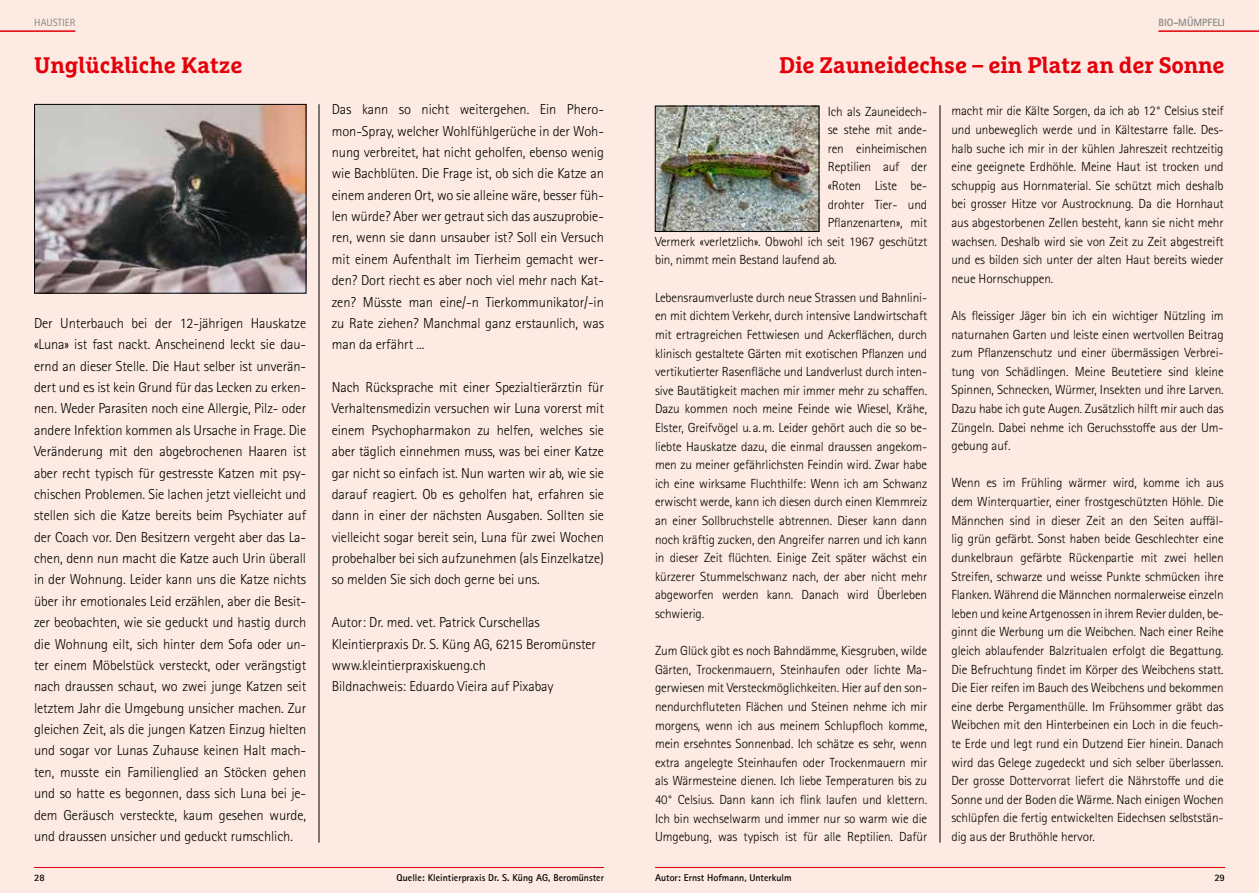
<style>
.page{position:relative;width:1259px;height:893px;background:#fff}
.page>*{position:absolute;margin:0;border:0;box-sizing:border-box;transform-origin:0 0}
.t1{font:700 22.5px "Marselis Slab Pro";letter-spacing:-.005em;color:#e3000b}
.t2{font:300 14.4px/21.3px "Rotis Sans Serif Std";letter-spacing:-.005em;color:#000;text-align:justify}
.t3{font:300 13.2px/18.6px "Rotis Sans Serif Std";letter-spacing:-.005em;color:#000;text-align:justify}
.t4{font:700 10.5px "Rotis Sans Serif Std";color:#868786}
.t5{font:10.5px "Rotis Sans Serif Std";color:#868786}
.t6{font:700 9.9px "Rotis Sans Serif Std";color:#000}
</style>
<div class="page">
<div style="left:0;top:0;width:629px;height:893px;background:#fdeae2"></div>
<div style="left:629px;top:0;width:630px;height:893px;background:#fdeae2"></div>
<hr style="left:655px;top:867px;width:570px;height:1px;background:#e3000b">
<hr style="left:939px;top:105px;width:1px;height:738px;background:#000">
<hr style="left:1158px;top:30px;width:101px;height:2px;background:#e3000b">
<img style="left:657px;top:108px;width:160px;height:122px">
<div style="left:655px;top:106px;width:164px;height:126px;border:1px solid #000"></div>
<hr style="left:319px;top:104px;width:1px;height:739px;background:#000">
<hr style="left:0;top:30px;width:75px;height:2px;background:#e3000b">
<hr style="left:34px;top:867px;width:570px;height:1px;background:#e3000b">
<img style="left:36px;top:106px;width:268px;height:185px">
<div style="left:34px;top:104px;width:272px;height:189px;border:1px solid #000"></div>
<p class="t5" style="left:34px;top:16px;width:43px">HAUSTIER</p>
<p class="t4" style="left:1158px;top:15px;width:68px">BIO-MÜMPFELI</p>
<h1 class="t1" style="left:34px;top:51px;width:210px">Unglückliche Katze</h1>
<h1 class="t1" style="left:779px;top:51px;width:447px">Die Zauneidechse – ein Platz an der Sonne</h1>
<p class="t2" style="left:34px;top:313px;width:274px">Der Unterbauch bei der 12-jährigen Hauskatze «Luna» ist fast nackt. Anscheinend leckt sie dau&shy;ernd an dieser Stelle. Die Haut selber ist unverän&shy;dert und es ist kein Grund für das Lecken zu erken&shy;nen. Weder Parasiten noch eine Allergie, Pilz- oder andere Infektion kommen als Ursache in Frage. Die Veränderung mit den abgebrochenen Haaren ist aber recht typisch für gestresste Katzen mit psy&shy;chischen Problemen. Sie lachen jetzt vielleicht und stellen sich die Katze bereits beim Psychiater auf der Coach vor. Den Besitzern vergeht aber das La&shy;chen, denn nun macht die Katze auch Urin überall in der Wohnung. Leider kann uns die Katze nichts über ihr emotionales Leid erzählen, aber die Besit&shy;zer beobachten, wie sie geduckt und hastig durch die Wohnung eilt, sich hinter dem Sofa oder un&shy;ter einem Möbelstück versteckt, oder verängstigt nach draussen schaut, wo zwei junge Katzen seit letztem Jahr die Umgebung unsicher machen. Zur gleichen Zeit, als die jungen Katzen Einzug hielten und sogar vor Lunas Zuhause keinen Halt mach&shy;ten, musste ein Familienglied an Stöcken gehen und so hatte es begonnen, dass sich Luna bei je&shy;dem Geräusch versteckte, kaum gesehen wurde, und draussen unsicher und geduckt rumschlich.</p>
<p class="t2" style="left:332px;top:99px;width:274px">Das kann so nicht weitergehen. Ein Phero&shy;mon-Spray, welcher Wohlfühlgerüche in der Woh&shy;nung verbreitet, hat nicht geholfen, ebenso wenig wie Bachblüten. Die Frage ist, ob sich die Katze an einem anderen Ort, wo sie alleine wäre, besser füh&shy;len würde? Aber wer getraut sich das auszuprobie&shy;ren, wenn sie dann unsauber ist? Soll ein Versuch mit einem Aufenthalt im Tierheim gemacht wer&shy;den? Dort riecht es aber noch viel mehr nach Kat&shy;zen? Müsste man eine/-n Tierkommunikator/-in zu Rate ziehen? Manchmal ganz erstaunlich, was man da erfährt ...</p>
<p class="t2" style="left:332px;top:377px;width:274px">Nach Rücksprache mit einer Spezialtierärztin für Verhaltensmedizin versuchen wir Luna vorerst mit einem Psychopharmakon zu helfen, welches sie aber täglich einnehmen muss, was bei einer Katze gar nicht so einfach ist. Nun warten wir ab, wie sie darauf reagiert. Ob es geholfen hat, erfahren sie dann in einer der nächsten Ausgaben. Sollten sie vielleicht sogar bereit sein, Luna für zwei Wochen probehalber bei sich aufzunehmen (als Einzelkatze) so melden Sie sich doch gerne bei uns.</p>
<p class="t2" style="left:332px;top:612px;width:266px;text-align:left">Autor: Dr. med. vet. Patrick Curschellas Kleintierpraxis Dr. S. Küng AG, 6215 Beromünster www.kleintierpraxiskueng.ch<br>Bildnachweis: Eduardo Vieira auf Pixabay</p>
<p class="t3" style="left:827px;top:102px;width:101px">Ich als Zauneidech-</p>
<p class="t3" style="left:827px;top:121px;width:101px">se stehe mit ande-</p>
<p class="t3" style="left:827px;top:139px;width:101px">ren einheimischen</p>
<p class="t3" style="left:827px;top:158px;width:101px">Reptilien auf der</p>
<p class="t3" style="left:827px;top:177px;width:101px">«Roten Liste be-</p>
<p class="t3" style="left:827px;top:195px;width:101px">drohter Tier- und</p>
<p class="t3" style="left:827px;top:214px;width:101px">Pflanzenarten», mit</p>
<p class="t3" style="left:655px;top:232px;width:274px">Vermerk «verletzlich». Obwohl ich seit 1967 geschützt</p>
<p class="t3" style="left:655px;top:251px;width:183px">bin, nimmt mein Bestand laufend ab.</p>
<p class="t3" style="left:655px;top:288px;width:274px">Lebensraumverluste durch neue Strassen und Bahnlini&shy;en mit dichtem Verkehr, durch intensive Landwirtschaft mit ertragreichen Fettwiesen und Ackerflächen, durch klinisch gestaltete Gärten mit exotischen Pflanzen und vertikutierter Rasenfläche und Landverlust durch inten&shy;sive Bautätigkeit machen mir immer mehr zu schaffen.<br>Dazu kommen noch meine Feinde wie Wiesel, Krähe, Elster, Greifvögel u.a.m. Leider gehört auch die so be&shy;liebte Hauskatze dazu, die einmal draussen angekom&shy;men zu meiner gefährlichsten Feindin wird. Zwar habe ich eine wirksame Fluchthilfe: Wenn ich am Schwanz erwischt werde, kann ich diesen durch einen Klemmreiz an einer Sollbruchstelle abtrennen. Dieser kann dann noch kräftig zucken, den Angreifer narren und ich kann in dieser Zeit flüchten. Einige Zeit später wächst ein kürzerer Stummelschwanz nach, der aber nicht mehr abgeworfen werden kann. Danach wird Überleben schwierig.</p>
<p class="t3" style="left:655px;top:642px;width:274px">Zum Glück gibt es noch Bahndämme, Kiesgruben, wilde Gärten, Trockenmauern, Steinhaufen oder lichte Ma&shy;gerwiesen mit Versteckmöglichkeiten. Hier auf den son&shy;nendurchfluteten Flächen und Steinen nehme ich mir morgens, wenn ich aus meinem Schlupfloch komme, mein ersehntes Sonnenbad. Ich schätze es sehr, wenn extra angelegte Steinhaufen oder Trockenmauern mir als Wärmesteine dienen. Ich liebe Temperaturen bis zu 40° Celsius. Dann kann ich flink laufen und klettern.<br>Ich bin wechselwarm und immer nur so warm wie die Umgebung, was typisch ist für alle Reptilien. Dafür</p>
<p class="t3" style="left:951px;top:102px;width:274px">macht mir die Kälte Sorgen, da ich ab 12° Celsius steif und unbeweglich werde und in Kältestarre falle. Des&shy;halb suche ich mir in der kühlen Jahreszeit rechtzeitig eine geeignete Erdhöhle. Meine Haut ist trocken und schuppig aus Hornmaterial. Sie schützt mich deshalb bei grosser Hitze vor Austrocknung. Da die Hornhaut aus abgestorbenen Zellen besteht, kann sie nicht mehr wachsen. Deshalb wird sie von Zeit zu Zeit abgestreift und es bilden sich unter der alten Haut bereits wieder neue Hornschuppen.</p>
<p class="t3" style="left:951px;top:307px;width:274px">Als fleissiger Jäger bin ich ein wichtiger Nützling im naturnahen Garten und leiste einen wertvollen Beitrag zum Pflanzenschutz und einer übermässigen Verbrei&shy;tung von Schädlingen. Meine Beutetiere sind kleine Spinnen, Schnecken, Würmer, Insekten und ihre Larven.<br>Dazu habe ich gute Augen. Zusätzlich hilft mir auch das Züngeln. Dabei nehme ich Geruchsstoffe aus der Um&shy;gebung auf.</p>
<p class="t3" style="left:951px;top:474px;width:274px">Wenn es im Frühling wärmer wird, komme ich aus dem Winterquartier, einer frostgeschützten Höhle. Die Männchen sind in dieser Zeit an den Seiten auffäl&shy;lig grün gefärbt. Sonst haben beide Geschlechter eine dunkelbraun gefärbte Rückenpartie mit zwei hellen Streifen, schwarze und weisse Punkte schmücken ihre Flanken. Während die Männchen normalerweise einzeln leben und keine Artgenossen in ihrem Revier dulden, be&shy;ginnt die Werbung um die Weibchen. Nach einer Reihe gleich ablaufender Balzritualen erfolgt die Begattung.<br>Die Befruchtung findet im Körper des Weibchens statt.<br>Die Eier reifen im Bauch des Weibchens und bekommen eine derbe Pergamenthülle. Im Frühsommer gräbt das Weibchen mit den Hinterbeinen ein Loch in die feuch&shy;te Erde und legt rund ein Dutzend Eier hinein. Danach wird das Gelege zugedeckt und sich selber überlassen.<br>Der grosse Dottervorrat liefert die Nährstoffe und die Sonne und der Boden die Wärme. Nach einigen Wochen schlüpfen die fertig entwickelten Eidechsen selbststän&shy;dig aus der Bruthöhle hervor.</p>
<p class="t6" style="left:34px;top:871px;width:12px">28</p>
<p class="t6" style="left:396px;top:871px;width:209px">Quelle: Kleintierpraxis Dr. S. Küng AG, Beromünster</p>
<p class="t6" style="left:655px;top:871px;width:138px">Autor: Ernst Hofmann, Unterkulm</p>
<p class="t6" style="left:1214px;top:871px;width:12px">29</p>
</div>
